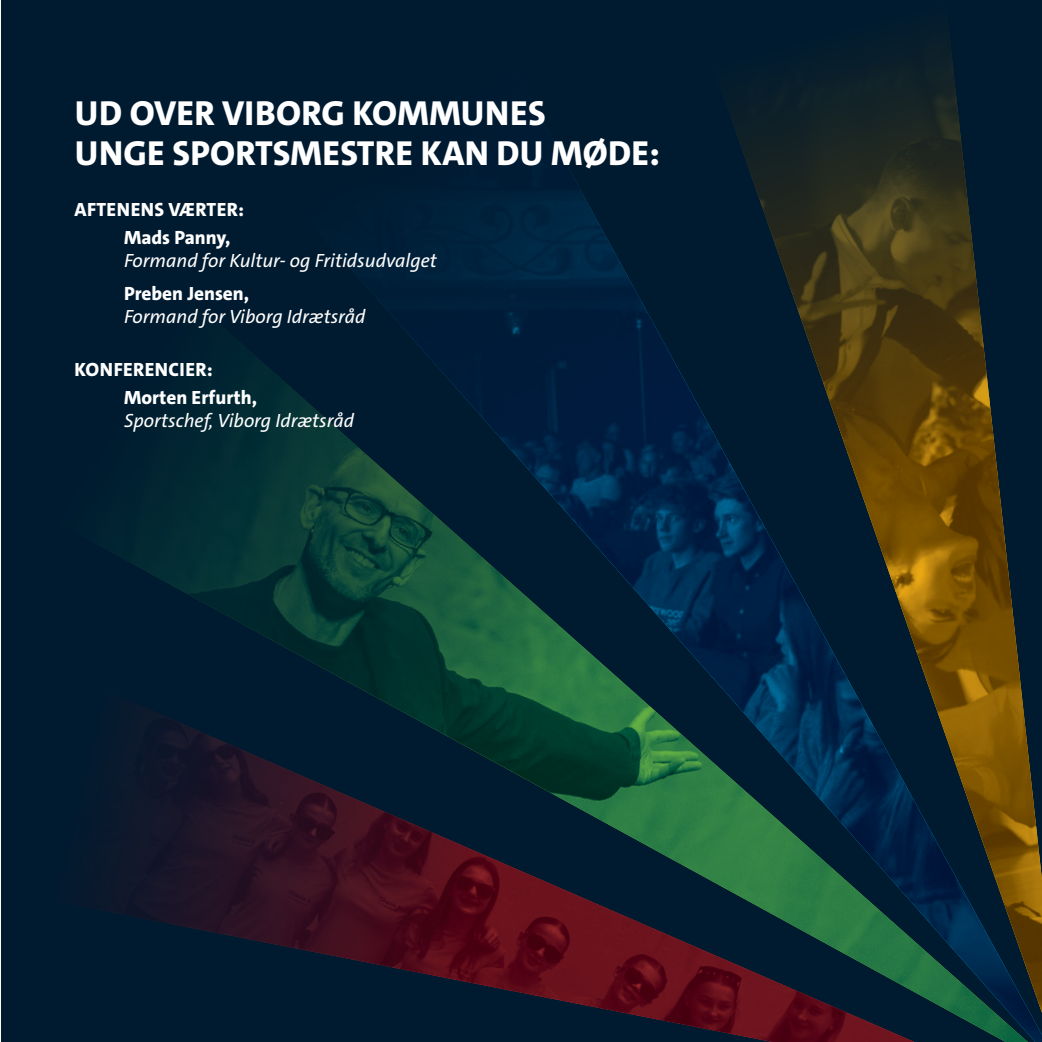
<style>
.page{position:relative;width:1042px;height:1042px;background:#fff}
.page>*{position:absolute;margin:0;border:0;box-sizing:border-box;transform-origin:0 0}
.Rubrikker_H2{font:800 35px/40.2px "The Sans C5";letter-spacing:.01em;color:#fff}
.Brød{font:italic 19.25px/23.1px "The Sans C5";color:#fff}
.Mellemrubrikker_H3{font:800 19.25px "The Sans C5";letter-spacing:.02em;color:#fff}
.Brød-2{font:800 19.25px "The Sans C5";color:#fff}
.s1{font-weight:800;font-style:normal}
</style>
<div class="page">
<div style="left:1px;top:0;width:1041px;height:1042px;background:#001b30"></div>
<img style="left:110px;top:346px;width:142px;height:253px">
<img style="left:88px;top:703px;width:164px;height:237px">
<img style="left:252px;top:41px;width:790px;height:1001px">
<h2 class="Rubrikker_H2" style="left:75px;top:93px;width:587px">UD OVER VIBORG KOMMUNES<br>UNGE SPORTSMESTRE KAN DU MØDE:</h2>
<h3 class="Mellemrubrikker_H3" style="left:75px;top:197px;width:171px">AFTENENS VÆRTER:</h3>
<p class="Brød-2" style="left:124px;top:225px;width:108px">Mads Panny,</p>
<p class="Brød" style="left:124px;top:249px;width:314px">Formand for Kultur- og Fritidsudvalget</p>
<p class="Brød-2" style="left:124px;top:281px;width:127px">Preben Jensen,</p>
<p class="Brød" style="left:124px;top:305px;width:243px">Formand for Viborg Idrætsråd</p>
<h3 class="Mellemrubrikker_H3" style="left:75px;top:357px;width:140px">KONFERENCIER:</h3>
<p class="Brød" style="left:124px;top:386px;width:232px"><span class="s1">Morten Erfurth,<br></span>Sportschef, Viborg Idrætsråd</p>
</div>
